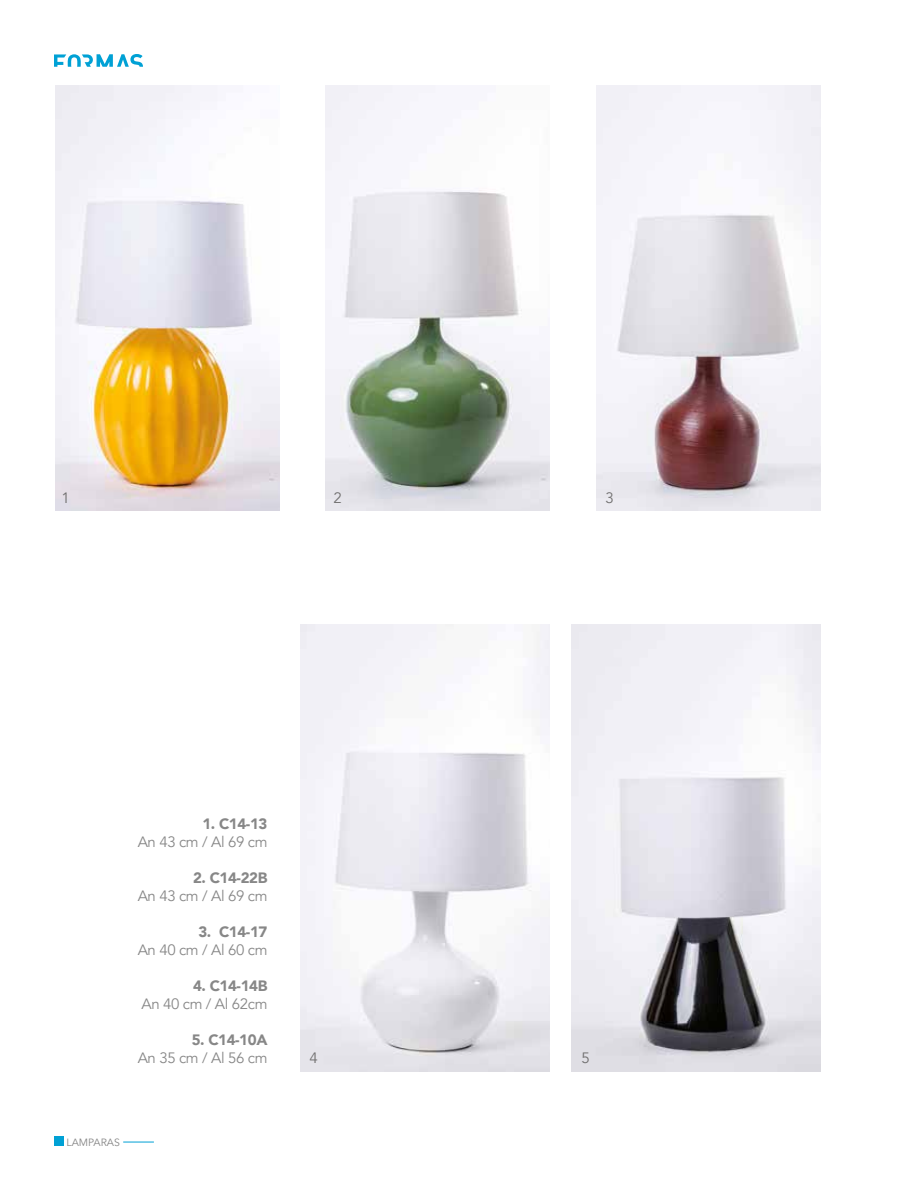
<style>
.page{position:relative;width:918px;height:1188px;background:#fff}
.page>*{position:absolute;margin:0;border:0;box-sizing:border-box;transform-origin:0 0}
.t1{font:15px "Avenir";letter-spacing:-.025em;color:#878787}
.t2{font:900 15px "Avenir";letter-spacing:-.025em;color:#878787}
.t3{font:15px "Avenir";color:#706f6f}
.t4{font:10.5px "Avenir";color:#878787}
</style>
<div class="page">
<svg style="left:54px;top:54px;width:89px;height:13px"></svg>
<hr style="left:123px;top:1142px;width:31px;height:1px;background:#00a1d5">
<div style="left:54px;top:1136px;width:9px;height:10px;background:#00a1d5"></div>
<img style="left:55px;top:86px;width:224px;height:424px">
<img style="left:325px;top:86px;width:224px;height:424px">
<img style="left:596px;top:86px;width:224px;height:424px">
<img style="left:301px;top:625px;width:248px;height:447px">
<img style="left:572px;top:625px;width:248px;height:447px">
<p class="t3" style="left:61px;top:489px;width:10px">1</p>
<p class="t3" style="left:333px;top:489px;width:10px">2</p>
<p class="t2" style="left:202px;top:811px;width:66px">1. C14-13</p>
<p class="t1" style="left:138px;top:833px;width:131px">An 43 cm / Al 69 cm</p>
<p class="t2" style="left:193px;top:865px;width:76px">2. C14-22B</p>
<p class="t1" style="left:138px;top:887px;width:131px">An 43 cm / Al 69 cm</p>
<p class="t2" style="left:198px;top:919px;width:71px">3. C14-17</p>
<p class="t1" style="left:138px;top:941px;width:131px">An 40 cm / Al 60 cm</p>
<p class="t2" style="left:193px;top:973px;width:76px">4. C14-14B</p>
<p class="t1" style="left:142px;top:995px;width:127px">An 40 cm / Al 62cm</p>
<p class="t2" style="left:192px;top:1027px;width:77px">5. C14-10A</p>
<p class="t1" style="left:138px;top:1049px;width:131px">An 35 cm / Al 56 cm</p>
<p class="t4" style="left:67px;top:1136px;width:55px">LAMPARAS</p>
<p class="t3" style="left:309px;top:1049px;width:10px">4</p>
<p class="t3" style="left:605px;top:489px;width:10px">3</p>
<p class="t3" style="left:582px;top:1049px;width:10px">5</p>
</div>
